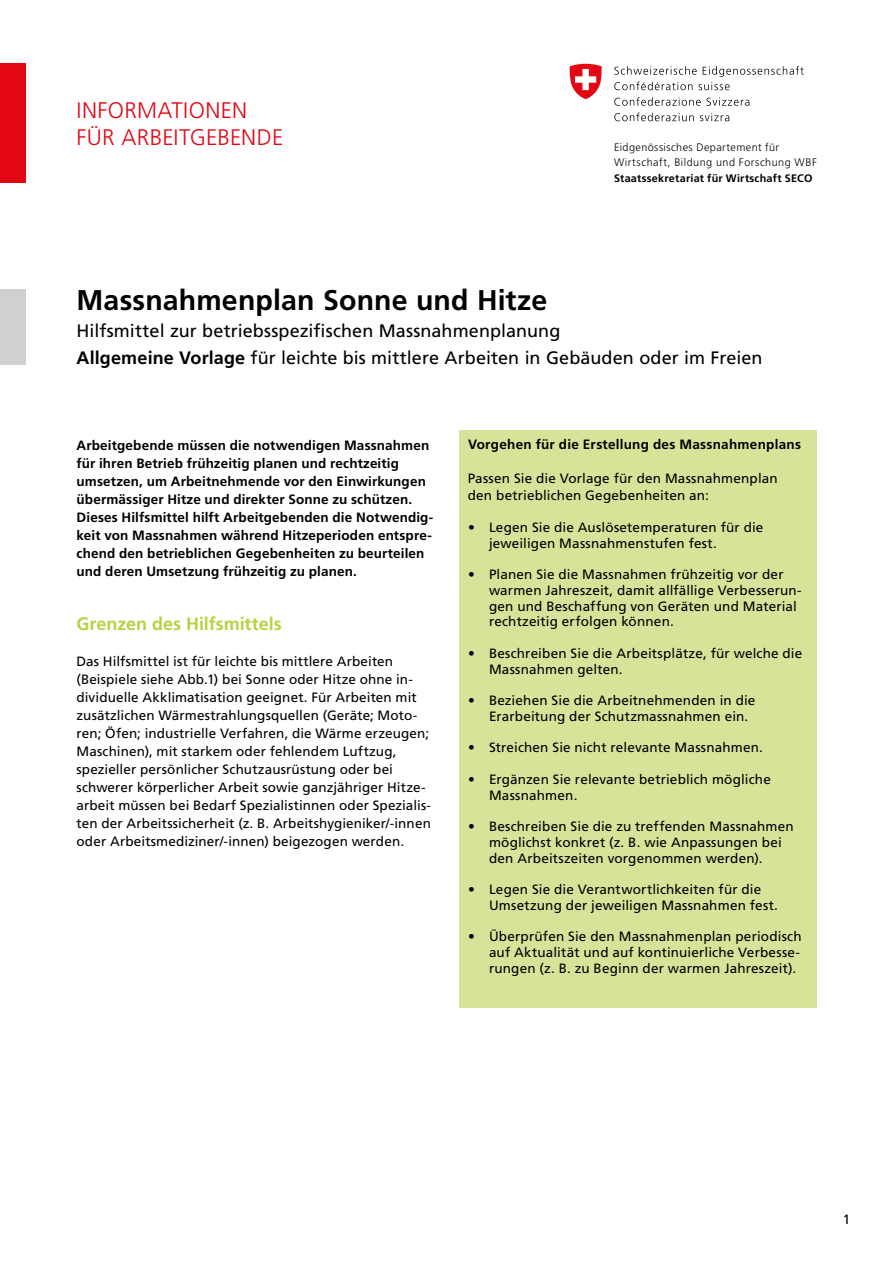
<style>
.page{position:relative;width:893px;height:1263px;background:#fff}
.page>*{position:absolute;margin:0;border:0;box-sizing:border-box;transform-origin:0 0}
.UG_Titel{font:700 28.5px "Frutiger LT Pro";letter-spacing:.005em;color:#000}
.Untertitel_Marginalien{font:300 22.5px/27px "Frutiger LT Pro";letter-spacing:.015em;color:#e30613}
.UG_Titel-2{font:18px "Frutiger LT Pro";letter-spacing:.005em;color:#000}
.Grundtext__Fliesstext{font:700 18px "Frutiger LT Pro";color:#bbd143}
.Grundtext__Fliesstext-2{font:13.5px/15.8px "Frutiger LT Pro";letter-spacing:.01em;color:#000}
.Grundtext__Fliesstext-3{font:700 13.5px/18px "Frutiger LT Pro";letter-spacing:.01em;color:#000}
.Grundschrift_klein{font:300 10.8px/15.8px "Frutiger LT Pro";letter-spacing:.04em;color:#000}
.Grundschrift_klein-2{font:700 10.8px "Frutiger LT Pro";letter-spacing:.02em;color:#000}
.s1{font-weight:700}
</style>
<div class="page">
<div style="left:0;top:64px;width:26px;height:119px;background:#e30613"></div>
<div style="left:0;top:289px;width:26px;height:75px;background:#d0d0d0"></div>
<svg style="left:614px;top:66px;width:190px;height:24px"></svg>
<svg style="left:614px;top:97px;width:87px;height:9px"></svg>
<svg style="left:707px;top:97px;width:42px;height:9px"></svg>
<svg style="left:614px;top:113px;width:80px;height:8px"></svg>
<svg style="left:700px;top:113px;width:29px;height:8px"></svg>
<svg style="left:570px;top:64px;width:32px;height:35px"></svg>
<div style="left:459px;top:430px;width:357px;height:578px;background:#d8e399"></div>
<p class="Untertitel_Marginalien" style="left:77px;top:97px;width:208px">INFORMATIONEN<br>FÜR ARBEITGEBENDE</p>
<p class="Grundschrift_klein" style="left:614px;top:139px;width:205px">Eidgenössisches Departement für<br>Wirtschaft, Bildung und Forschung WBF</p>
<p class="Grundschrift_klein-2" style="left:614px;top:172px;width:200px">Staatssekretariat für Wirtschaft SECO</p>
<p class="UG_Titel" style="left:77px;top:284px;width:472px">Massnahmenplan Sonne und Hitze</p>
<p class="UG_Titel-2" style="left:77px;top:321px;width:485px">Hilfsmittel zur betriebsspezifischen Massnahmenplanung</p>
<p class="UG_Titel-2" style="left:77px;top:348px;width:688px"><span class="s1">Allgemeine Vorlage</span> für leichte bis mittlere Arbeiten in Gebäuden oder im Freien</p>
<p class="Grundtext__Fliesstext-3" style="left:77px;top:436px;width:358px">Arbeitgebende müssen die notwendigen Massnahmen für ihren Betrieb frühzeitig planen und rechtzeitig umsetzen, um Arbeitnehmende vor den Einwirkungen übermässiger Hitze und direkter Sonne zu schützen.<br>Dieses Hilfsmittel hilft Arbeitgebenden die Notwendig&shy;keit von Massnahmen während Hitzeperioden entspre&shy;chend den betrieblichen Gegebenheiten zu beurteilen und deren Umsetzung frühzeitig zu planen.</p>
<p class="Grundtext__Fliesstext" style="left:77px;top:613px;width:207px">Grenzen des Hilfsmittels</p>
<p class="Grundtext__Fliesstext-2" style="left:77px;top:652px;width:356px;line-height:18px">Das Hilfsmittel ist für leichte bis mittlere Arbeiten (Beispiele siehe Abb.1) bei Sonne oder Hitze ohne in&shy;dividuelle Akklimatisation geeignet. Für Arbeiten mit zusätzlichen Wärmestrahlungsquellen (Geräte; Moto&shy;ren; Öfen; industrielle Verfahren, die Wärme erzeugen; Maschinen), mit starkem oder fehlendem Luftzug, spezieller persönlicher Schutzausrüstung oder bei schwerer körperlicher Arbeit sowie ganzjähriger Hitze&shy;arbeit müssen bei Bedarf Spezialistinnen oder Spezialis&shy;ten der Arbeitssicherheit (z. B. Arbeitshygieniker/-innen oder Arbeitsmediziner/-innen) beigezogen werden.</p>
<p class="Grundtext__Fliesstext-3" style="left:468px;top:435px;width:334px">Vorgehen für die Erstellung des Massnahmenplans</p>
<p class="Grundtext__Fliesstext-2" style="left:468px;top:470px;width:312px;line-height:17.2px">Passen Sie die Vorlage für den Massnahmenplan den betrieblichen Gegebenheiten an:</p>
<p class="Grundtext__Fliesstext-2" style="left:489px;top:519px;width:276px;text-indent:-21px">• Legen Sie die Auslösetemperaturen für die jeweiligen Massnahmenstufen fest.</p>
<p class="Grundtext__Fliesstext-2" style="left:489px;top:567px;width:314px;text-indent:-21px">• Planen Sie die Massnahmen frühzeitig vor der warmen Jahreszeit, damit allfällige Verbesserun&shy;gen und Beschaffung von Geräten und Material rechtzeitig erfolgen können.</p>
<p class="Grundtext__Fliesstext-2" style="left:489px;top:645px;width:315px;text-indent:-21px">• Beschreiben Sie die Arbeitsplätze, für welche die<br>Massnahmen gelten.</p>
<p class="Grundtext__Fliesstext-2" style="left:489px;top:693px;width:268px;text-indent:-21px">• Beziehen Sie die Arbeitnehmenden in die<br>Erarbeitung der Schutzmassnahmen ein.</p>
<p class="Grundtext__Fliesstext-2" style="left:468px;top:740px;width:296px">• Streichen Sie nicht relevante Massnahmen.</p>
<p class="Grundtext__Fliesstext-2" style="left:489px;top:771px;width:283px;text-indent:-21px">• Ergänzen Sie relevante betrieblich mögliche<br>Massnahmen.</p>
<p class="Grundtext__Fliesstext-2" style="left:489px;top:819px;width:306px;text-indent:-21px">• Beschreiben Sie die zu treffenden Massnahmen möglichst konkret (z. B. wie Anpassungen bei den Arbeitszeiten vorgenommen werden).</p>
<p class="Grundtext__Fliesstext-2" style="left:489px;top:882px;width:291px;text-indent:-21px">• Legen Sie die Verantwortlichkeiten für die<br>Umsetzung der jeweiligen Massnahmen fest.</p>
<p class="Grundtext__Fliesstext-2" style="left:489px;top:929px;width:314px;text-align:justify;text-indent:-21px">• Überprüfen Sie den Massnahmenplan periodisch auf Aktualität und auf kontinuierliche Verbesse&shy;rungen (z. B. zu Beginn der warmen Jahreszeit).</p>
<p class="Grundtext__Fliesstext-2" style="left:843px;top:1212px;width:9px">1</p>
</div>
